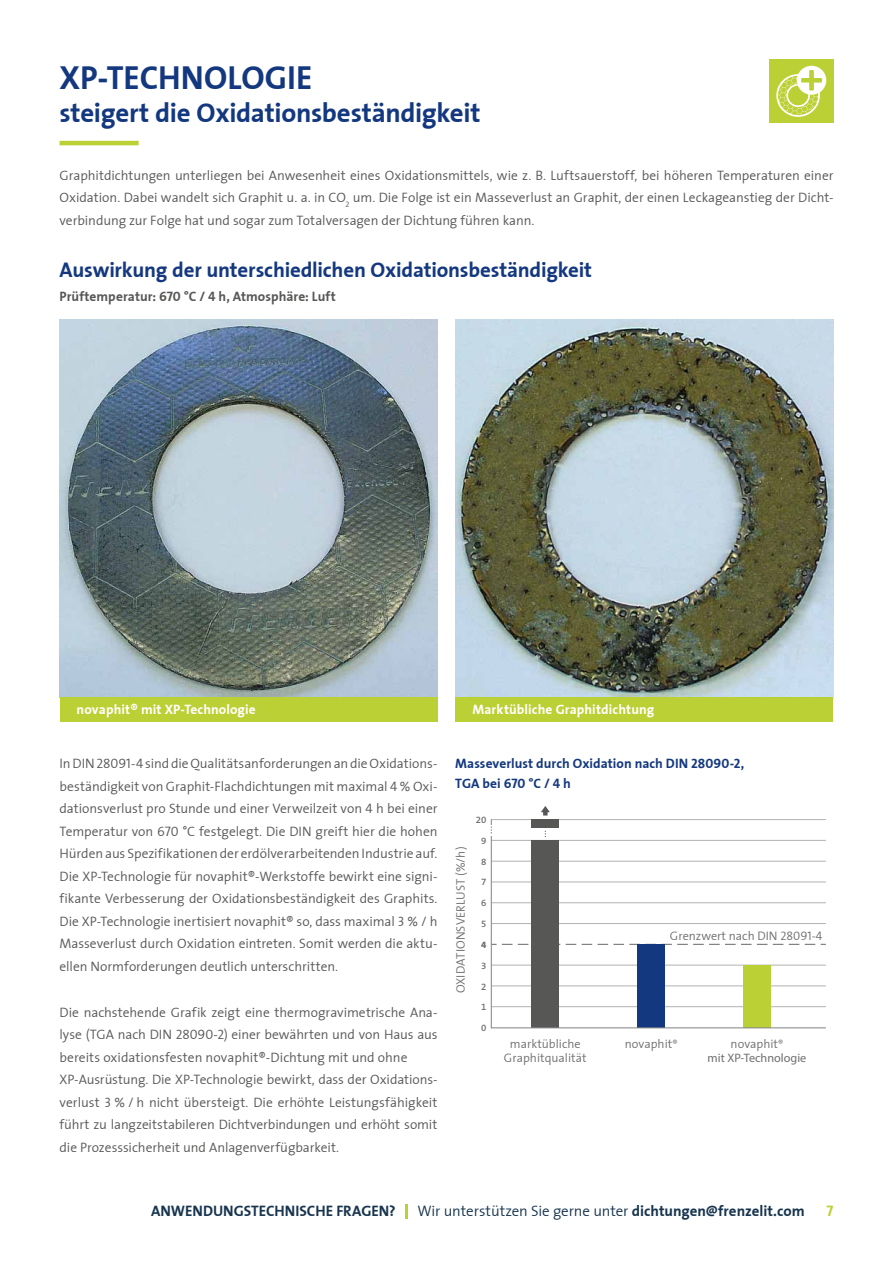
<style>
.page{position:relative;width:893px;height:1263px;background:#fff}
.page>*{position:absolute;margin:0;border:0;box-sizing:border-box;transform-origin:0 0}
.t1{font:33px "The Sans Bold PFZ Plain";color:#14387f}
.t2{font:27px "The Sans Bold PFZ Plain";letter-spacing:-.01em;color:#14387f}
.t3{font:21px "The Sans Bold PFZ Plain";letter-spacing:-.01em;color:#14387f}
.t4{font:15px "The Sans Semi Light FZ Plain";letter-spacing:-.01em;color:#18354f}
.t5{font:15px "The Sans Bold PFZ Plain";color:#18354f}
.t6{font:15px "The Sans Bold PFZ Plain";color:#bbd034}
.t7{font:13.5px/22.5px "The Sans Semi Light FZ Plain";letter-spacing:-.005em;color:#575756;text-align:justify}
.t8{font:13.5px/19.5px "The Sans Bold PFZ Plain";letter-spacing:.005em;color:#14387f}
.t9{font:13.5px "The Sans Bold PFZ Plain";letter-spacing:.005em;color:#fff}
.t10{font:13.5px "The Sans Bold PFZ Plain";letter-spacing:.005em;color:#575756}
.t11{font:12.3px/14.7px "The Sans Semi Light FZ Plain";color:#706f6f;text-align:center}
.t12{font:12.3px "Myriad Pro";color:#706f6f}
.t13{font:600 9.6px/20.9px "The Sans B W6";color:#706f6f;text-align:center}
.t14{font:800 9.6px "The Sans B W8";color:#706f6f}
.s1{font-family:"Myriad Pro"}
.s2{font-family:"The Sans Bold PFZ Plain"}
</style>
<div class="page">
<img style="left:455px;top:320px;width:378px;height:377px">
<img style="left:60px;top:320px;width:377px;height:377px">
<svg style="left:541px;top:806px;width:9px;height:9px"></svg>
<svg style="left:490px;top:819px;width:336px;height:210px"></svg>
<svg style="left:490px;top:824px;width:2px;height:11px"></svg>
<hr style="left:60px;top:141px;width:79px;height:4px;background:#bbd034">
<div style="left:769px;top:60px;width:64px;height:63px;background:#bbd034"></div>
<svg style="left:776px;top:66px;width:50px;height:51px"></svg>
<div style="left:60px;top:697px;width:377px;height:24px;background:#bbd034"></div>
<div style="left:455px;top:697px;width:378px;height:24px;background:#bbd034"></div>
<hr style="left:405px;top:1204px;width:3px;height:14px;background:#bbd034">
<h1 class="t1" style="left:60px;top:50px;width:254px">XP-TECHNOLOGIE</h1>
<h2 class="t2" style="left:60px;top:91px;width:422px">steigert die Oxidationsbeständigkeit</h2>
<p class="t7" style="left:60px;top:164px;width:775px">Graphitdichtungen unterliegen bei Anwesenheit eines Oxidationsmittels, wie z. B. Luftsauerstoff, bei höheren Temperaturen einer Oxidation. Dabei wandelt sich Graphit u. a. in CO<sub>2</sub> um. Die Folge ist ein Masseverlust an Graphit, der einen Leckageanstieg der Dicht&shy;verbindung zur Folge hat und sogar zum Totalversagen der Dichtung führen kann.</p>
<h3 class="t3" style="left:60px;top:252px;width:534px">Auswirkung der unterschiedlichen Oxidationsbeständigkeit</h3>
<p class="t10" style="left:60px;top:286px;width:278px">Prüftemperatur: 670 °C / 4 h, Atmosphäre: Luft</p>
<p class="t9" style="left:77px;top:698px;width:181px">novaphit® mit XP-Technologie</p>
<p class="t9" style="left:472px;top:698px;width:183px">Marktübliche Graphitdichtung</p>
<p class="t7" style="left:60px;top:752px;width:379px">In DIN 28091-4 sind die Qualitätsanforderungen an die Oxidations&shy;beständigkeit von Graphit-Flachdichtungen mit maximal 4 % Oxi&shy;dationsverlust pro Stunde und einer Verweilzeit von 4 h bei einer Temperatur von 670 °C festgelegt. Die DIN greift hier die hohen Hürden aus Spezifikationen der erdölverarbeitenden Industrie auf.<br>Die XP-Technologie für novaphit®-Werkstoffe bewirkt eine signi&shy;fikante Verbesserung der Oxidationsbeständigkeit des Graphits.<br>Die XP-Technologie inertisiert novaphit® so, dass maximal 3 % / h Masseverlust durch Oxidation eintreten. Somit werden die aktu&shy;ellen Normforderungen deutlich unterschritten.</p>
<p class="t7" style="left:60px;top:1000px;width:379px;text-align:left">Die nachstehende Grafik zeigt eine thermogravimetrische Ana&shy;lyse (TGA nach DIN 28090-2) einer bewährten und von Haus aus bereits oxidationsfesten novaphit®-Dichtung mit und ohne XP-Ausrüstung. Die XP-Technologie bewirkt, dass der Oxidations&shy;verlust 3 % / h nicht übersteigt. Die erhöhte Leistungsfähigkeit führt zu langzeitstabileren Dichtverbindungen und erhöht somit die Prozesssicherheit und Anlagenverfügbarkeit.</p>
<p class="t8" style="left:455px;top:753px;width:291px">Masseverlust durch Oxidation nach DIN 28090-2,<br>TGA bei 670 °C / 4 h</p>
<p class="t11" style="left:453px;top:993px;width:148px;rotate:-90deg">OXIDATIONSVERLUST (%/h)</p>
<p class="t13" style="left:476px;top:809px;width:12px">20<br>9<br>8<br>7<br>6<br>5</p>
<p class="t14" style="left:481px;top:938px;width:7px">4</p>
<p class="t13" style="left:481px;top:955px;width:7px;text-align:justify">3<br>2<br>1<br>0</p>
<p class="t11" style="left:504px;top:1036px;width:84px">marktübliche<br>Graphitqualität</p>
<p class="t11" style="left:670px;top:928px;width:154px">Grenzwert nach DIN 28091-4</p>
<p class="t11" style="left:625px;top:1036px;width:54px">novaphit<span class="s1">®</span></p>
<p class="t11" style="left:731px;top:1036px;width:54px">novaphit<span class="s1">®</span></p>
<p class="t12" style="left:708px;top:1050px;width:100px">mit XP-Technologie</p>
<p class="t5" style="left:151px;top:1198px;width:246px">ANWENDUNGSTECHNISCHE FRAGEN?</p>
<p class="t4" style="left:417px;top:1199px;width:389px">Wir unterstützen Sie gerne unter <span class="s2">dichtungen@frenzelit.com</span></p>
<p class="t6" style="left:827px;top:1198px;width:8px">7</p>
</div>
